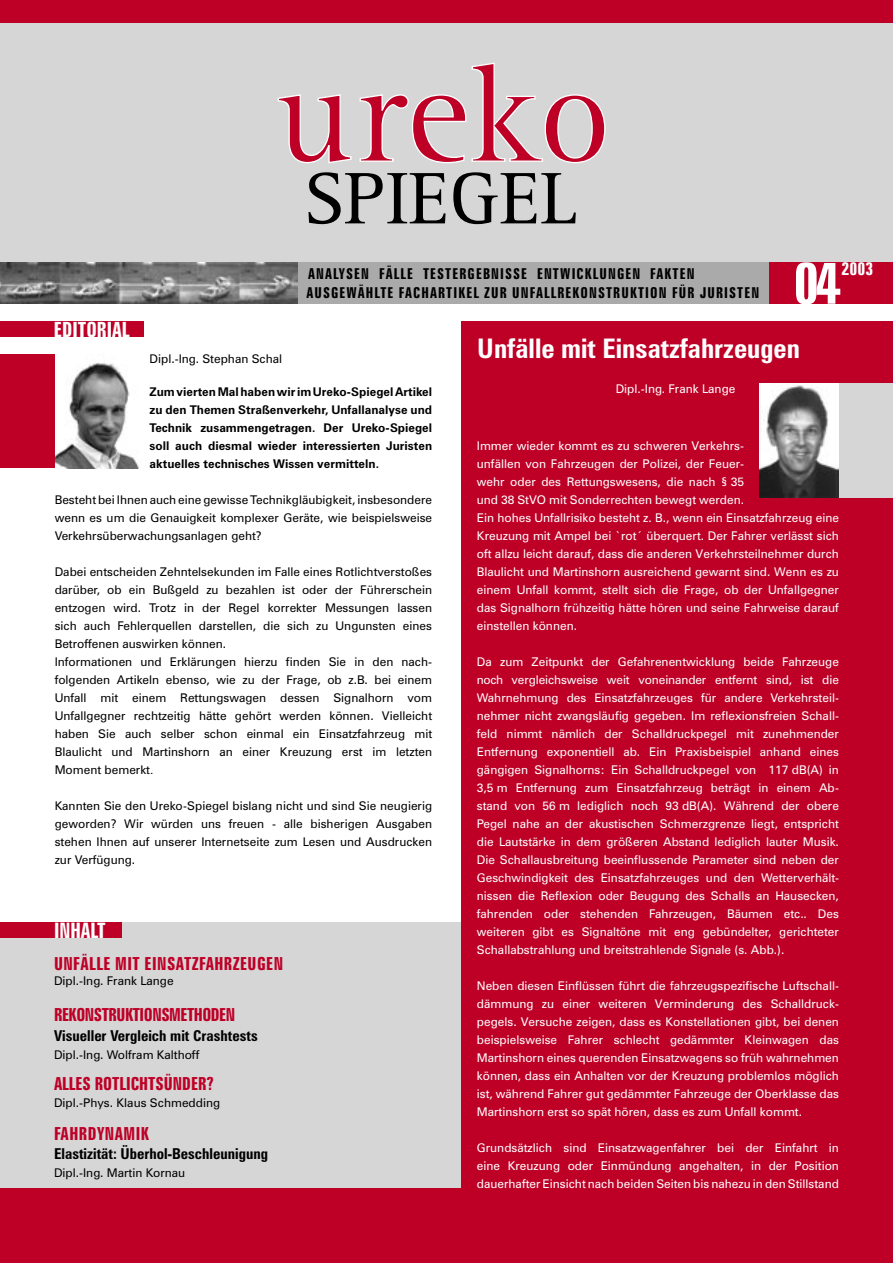
<style>
.page{position:relative;width:893px;height:1263px;background:#fff}
.page>*{position:absolute;margin:0;border:0;box-sizing:border-box;transform-origin:0 0}
.t1{font:75.45px "Rotis Serif";color:#000}
.t2{font:700 extra-condensed 58.5px "Zurich BT";color:#fff}
.t3{font:700 condensed 27px "Zurich BT";color:#fff}
.t4{font:700 extra-condensed 21.3px "Zurich BT";color:#fff}
.t5{font:700 extra-condensed 21px "Zurich BT";color:#fff}
.t6{font:700 extra-condensed 18px "Zurich BT";letter-spacing:.025em;color:#be0027}
.t7{font:700 extra-condensed 18px "Zurich BT";letter-spacing:-.025em;color:#be0027}
.t8{font:700 extra-condensed 18px "Zurich BT";color:#be0027}
.t9{font:700 extra-condensed 18px "Zurich BT";color:#fff}
.t10{font:700 extra-condensed 15px "Zurich BT";letter-spacing:.075em;color:#000}
.t11{font:700 condensed 15px "Zurich BT";color:#000}
.t12{font:12px/18px "Zurich BT";color:#fff;text-align:justify}
.t13{font:12px/18px "Zurich BT";color:#000;text-align:justify}
.t14{font:700 12px/18px "Zurich BT";color:#000;text-align:justify}
.s1{font-family:"Arial"}
</style>
<div class="page">
<div style="left:0;top:0;width:893px;height:300px;background:#d6d6d6"></div>
<div style="left:0;top:262px;width:893px;height:42px;background:#aaa"></div>
<div style="left:0;top:0;width:893px;height:23px;background:#be0027"></div>
<div style="left:769px;top:262px;width:124px;height:42px;background:#be0027"></div>
<div style="left:0;top:322px;width:144px;height:15px;background:#be0027"></div>
<img style="left:0;top:262px;width:298px;height:42px">
<svg style="left:277px;top:62px;width:329px;height:101px"></svg>
<img style="left:54px;top:354px;width:85px;height:114px">
<div style="left:0;top:922px;width:477px;height:273px;background:#d6d6d6"></div>
<div style="left:0;top:922px;width:122px;height:16px;background:#be0027"></div>
<div style="left:0;top:1188px;width:468px;height:75px;background:#be0027"></div>
<div style="left:461px;top:321px;width:432px;height:942px;background:#be0027"></div>
<div style="left:837px;top:383px;width:56px;height:114px;background:#d6d6d6"></div>
<img style="left:760px;top:383px;width:79px;height:114px">
<div style="left:0;top:354px;width:54px;height:114px;background:#be0027"></div>
<h1 class="t1" style="left:303px;top:155px;width:276px">SPIEGEL</h1>
<h3 class="t5" style="left:54px;top:317px;width:77px">EDITORIAL</h3>
<p class="t13" style="left:150px;top:350px;width:134px">Dipl.-Ing. Stephan Schal</p>
<p class="t10" style="left:308px;top:265px;width:388px">ANALYSEN FÄLLE TESTERGEBNISSE ENTWICKLUNGEN FAKTEN</p>
<h2 class="t2" style="left:793px;top:250px;width:49px">04</h2>
<h3 class="t9" style="left:842px;top:258px;width:33px">2003</h3>
<p class="t10" style="left:306px;top:284px;width:454px">AUSGEWÄHLTE FACHARTIKEL ZUR UNFALLREKONSTRUKTION FÜR JURISTEN</p>
<h3 class="t3" style="left:477px;top:331px;width:324px">Unfälle mit Einsatzfahrzeugen</h3>
<p class="t14" style="left:150px;top:383px;width:284px">Zum vierten Mal haben wir im Ureko-Spiegel Artikel zu den Themen Straßenverkehr, Unfallanalyse und Technik zusammengetragen. Der Ureko-Spiegel soll auch diesmal wieder interessierten Juristen aktuelles technisches Wissen vermitteln.</p>
<p class="t13" style="left:55px;top:491px;width:379px">Besteht bei Ihnen auch eine gewisse Technikgläubigkeit, insbesondere wenn es um die Genauigkeit komplexer Geräte, wie beispielsweise Verkehrsüberwachungsanlagen geht?</p>
<p class="t13" style="left:55px;top:563px;width:379px;text-align:left">Dabei entscheiden Zehntelsekunden im Falle eines Rotlichtverstoßes darüber, ob ein Bußgeld zu bezahlen ist oder der Führerschein entzogen wird. Trotz in der Regel korrekter Messungen lassen sich auch Fehlerquellen darstellen, die sich zu Ungunsten eines Betroffenen auswirken können.<br>Informationen und Erklärungen hierzu finden Sie in den nach&shy;folgenden Artikeln ebenso, wie zu der Frage, ob z.B. bei einem Unfall mit einem Rettungswagen dessen Signalhorn vom Unfallgegner rechtzeitig hätte gehört werden können. Vielleicht haben Sie auch selber schon einmal ein Einsatzfahrzeug mit Blaulicht und Martinshorn an einer Kreuzung erst im letzten Moment bemerkt<span class="s1">.</span></p>
<p class="t13" style="left:55px;top:797px;width:379px">Kannten Sie den Ureko-Spiegel bislang nicht und sind Sie neugierig geworden? Wir würden uns freuen - alle bisherigen Ausgaben stehen Ihnen auf unserer Internetseite zum Lesen und Ausdrucken zur Verfügung.</p>
<h3 class="t4" style="left:54px;top:918px;width:53px">INHALT</h3>
<h3 class="t6" style="left:54px;top:953px;width:231px">UNFÄLLE MIT EINSATZFAHRZEUGEN</h3>
<p class="t13" style="left:54px;top:971px;width:121px">Dipl.-Ing. Frank Lange</p>
<h3 class="t7" style="left:54px;top:1004px;width:183px">REKONSTRUKTIONSMETHODEN</h3>
<p class="t11" style="left:54px;top:1026px;width:205px">Visueller Vergleich mit Crashtests</p>
<p class="t13" style="left:54px;top:1045px;width:147px">Dipl.-Ing. Wolfram Kalthoff</p>
<h3 class="t8" style="left:54px;top:1073px;width:162px">ALLES ROTLICHTSÜNDER?</h3>
<p class="t13" style="left:54px;top:1094px;width:168px">Dipl.-Phys. Klaus Schmedding</p>
<h3 class="t6" style="left:54px;top:1123px;width:96px">FAHRDYNAMIK</h3>
<p class="t11" style="left:54px;top:1144px;width:216px">Elastizität: Überhol-Beschleunigung</p>
<p class="t13" style="left:54px;top:1163px;width:133px">Dipl.-Ing. Martin Kornau</p>
<p class="t12" style="left:616px;top:380px;width:121px">Dipl.-Ing. Frank Lange</p>
<p class="t12" style="left:477px;top:437px;width:364px;text-align:left">Immer wieder kommt es zu schweren Verkehrs-<br>unfällen von Fahrzeugen der Polizei, der Feuer-<br>wehr oder des Rettungswesens, die nach § 35<br>und 38 StVO mit Sonderrechten bewegt werden.<br>Ein hohes Unfallrisiko besteht z. B., wenn ein Einsatzfahrzeug eine Kreuzung mit Ampel bei `rot´ überquert. Der Fahrer verlässt sich oft allzu leicht darauf, dass die anderen Verkehrsteilnehmer durch Blaulicht und Martinshorn ausreichend gewarnt sind. Wenn es zu einem Unfall kommt, stellt sich die Frage, ob der Unfallgegner das Signalhorn frühzeitig hätte hören und seine Fahrweise darauf einstellen können.</p>
<p class="t12" style="left:477px;top:653px;width:364px">Da zum Zeitpunkt der Gefahrenentwicklung beide Fahrzeuge noch vergleichsweise weit voneinander entfernt sind, ist die Wahrnehmung des Einsatzfahrzeuges für andere Verkehrsteil&shy;nehmer nicht zwangsläufig gegeben. Im reflexionsfreien Schall&shy;feld nimmt nämlich der Schalldruckpegel mit zunehmender Entfernung exponentiell ab. Ein Praxisbeispiel anhand eines gängigen Signalhorns: Ein Schalldruckpegel von 117 dB(A) in 3,5 m Entfernung zum Einsatzfahrzeug beträgt in einem Ab&shy;stand von 56 m lediglich noch 93 dB(A). Während der obere Pegel nahe an der akustischen Schmerzgrenze liegt, entspricht die Lautstärke in dem größeren Abstand lediglich lauter Musik.<br>Die Schallausbreitung beeinflussende Parameter sind neben der Geschwindigkeit des Einsatzfahrzeuges und den Wetterverhält&shy;nissen die Reflexion oder Beugung des Schalls an Hausecken, fahrenden oder stehenden Fahrzeugen, Bäumen etc.. Des weiteren gibt es Signaltöne mit eng gebündelter, gerichteter Schallabstrahlung und breitstrahlende Signale (s. Abb.).</p>
<p class="t12" style="left:477px;top:977px;width:364px">Neben diesen Einflüssen führt die fahrzeugspezifische Luftschall&shy;dämmung zu einer weiteren Verminderung des Schalldruck&shy;pegels. Versuche zeigen, dass es Konstellationen gibt, bei denen beispielsweise Fahrer schlecht gedämmter Kleinwagen das Martinshorn eines querenden Einsatzwagens so früh wahrnehmen können, dass ein Anhalten vor der Kreuzung problemlos möglich ist, während Fahrer gut gedämmter Fahrzeuge der Oberklasse das Martinshorn erst so spät hören, dass es zum Unfall kommt.</p>
<p class="t12" style="left:477px;top:1139px;width:364px">Grundsätzlich sind Einsatzwagenfahrer bei der Einfahrt in eine Kreuzung oder Einmündung angehalten, in der Position dauerhafter Einsicht nach beiden Seiten bis nahezu in den Stillstand</p>
<p class="t12" style="left:591px;top:442px;width:143px">Dipl.-Ing. Burkhard Walter</p>
</div>
